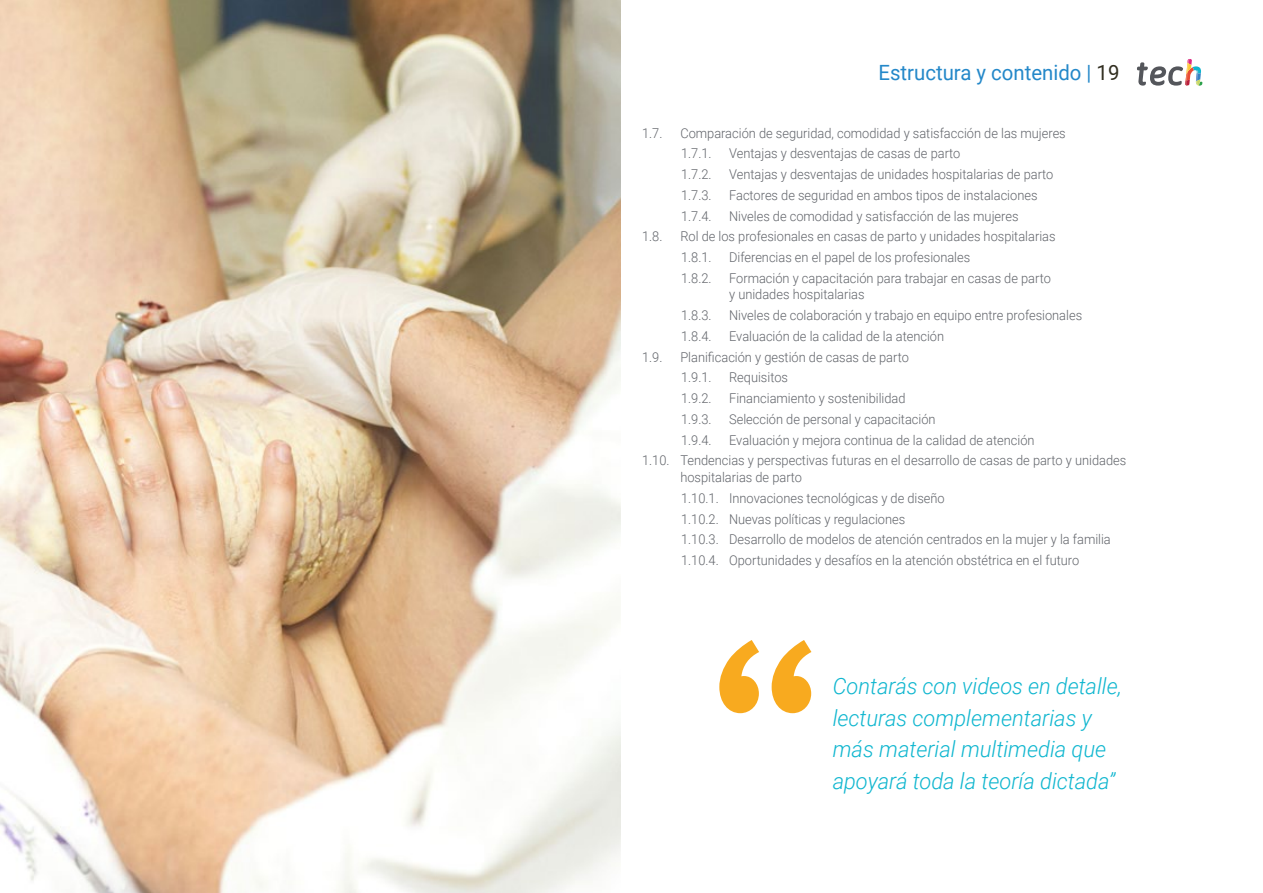
<style>
.page{position:relative;width:1263px;height:893px;background:#fff}
.page>*{position:absolute;margin:0;border:0;box-sizing:border-box;transform-origin:0 0}
.t1{font:italic 300 22.5px/31.5px "Roboto";color:#0fb6cf}
.t2{font:21px "Roboto";color:#2488c9}
.t3{font:300 13.5px/20.7px "Roboto";color:#61646a;scale:.95 1}
.s1{color:#312e20}
</style>
<div class="page">
<img style="left:0;top:0;width:621px;height:893px">
<svg style="left:719px;top:640px;width:92px;height:73px"></svg>
<svg style="left:1137px;top:59px;width:65px;height:27px"></svg>
<h2 class="t2" style="left:878px;top:57px;width:242px">Estructura y contenido | <span class="s1">19</span></h2>
<p class="t3" style="left:642px;top:122px;width:23px">1.7.</p>
<p class="t3" style="left:680px;top:122px;width:407px">Comparación de seguridad, comodidad y satisfacción de las mujeres<br>1.7.1.</p>
<p class="t3" style="left:729px;top:143px;width:245px">Ventajas y desventajas de casas de parto</p>
<p class="t3" style="left:681px;top:164px;width:34px">1.7.2.</p>
<p class="t3" style="left:729px;top:164px;width:343px">Ventajas y desventajas de unidades hospitalarias de parto</p>
<p class="t3" style="left:681px;top:184px;width:34px">1.7.3.</p>
<p class="t3" style="left:729px;top:184px;width:326px">Factores de seguridad en ambos tipos de instalaciones</p>
<p class="t3" style="left:681px;top:205px;width:34px">1.7.4.</p>
<p class="t3" style="left:729px;top:205px;width:306px">Niveles de comodidad y satisfacción de las mujeres</p>
<p class="t3" style="left:642px;top:226px;width:23px">1.8.</p>
<p class="t3" style="left:680px;top:226px;width:396px">Rol de los profesionales en casas de parto y unidades hospitalarias<br>1.8.1.</p>
<p class="t3" style="left:729px;top:247px;width:255px">Diferencias en el papel de los profesionales</p>
<p class="t3" style="left:681px;top:267px;width:34px">1.8.2.</p>
<p class="t3" style="left:729px;top:269px;width:340px;line-height:16.5px">Formación y capacitación para trabajar en casas de parto y unidades hospitalarias</p>
<p class="t3" style="left:681px;top:305px;width:34px">1.8.3.</p>
<p class="t3" style="left:729px;top:305px;width:373px">Niveles de colaboración y trabajo en equipo entre profesionales</p>
<p class="t3" style="left:681px;top:325px;width:34px">1.8.4.</p>
<p class="t3" style="left:729px;top:325px;width:228px">Evaluación de la calidad de la atención</p>
<p class="t3" style="left:642px;top:346px;width:23px">1.9.</p>
<p class="t3" style="left:680px;top:346px;width:242px">Planificación y gestión de casas de parto<br>1.9.1.</p>
<p class="t3" style="left:729px;top:367px;width:63px">Requisitos</p>
<p class="t3" style="left:681px;top:388px;width:34px">1.9.2.</p>
<p class="t3" style="left:729px;top:388px;width:187px">Financiamiento y sostenibilidad</p>
<p class="t3" style="left:681px;top:408px;width:34px">1.9.3.</p>
<p class="t3" style="left:729px;top:408px;width:219px">Selección de personal y capacitación</p>
<p class="t3" style="left:681px;top:429px;width:34px">1.9.4.</p>
<p class="t3" style="left:642px;top:429px;width:511px;text-align:center">Evaluación y mejora continua de la calidad de atención<br>1.10. Tendencias y perspectivas futuras en el desarrollo de casas de parto y unidades</p>
<p class="t3" style="left:680px;top:466px;width:455px">hospitalarias de parto<br>1.10.1. Innovaciones tecnológicas y de diseño<br>1.10.2. Nuevas políticas y regulaciones<br>1.10.3. Desarrollo de modelos de atención centrados en la mujer y la familia 1.10.4. Oportunidades y desafíos en la atención obstétrica en el futuro</p>
<h1 class="t1" style="left:833px;top:670px;width:291px">Contarás con videos en detalle, lecturas complementarias y más material multimedia que apoyará toda la teoría dictada”</h1>
</div>
